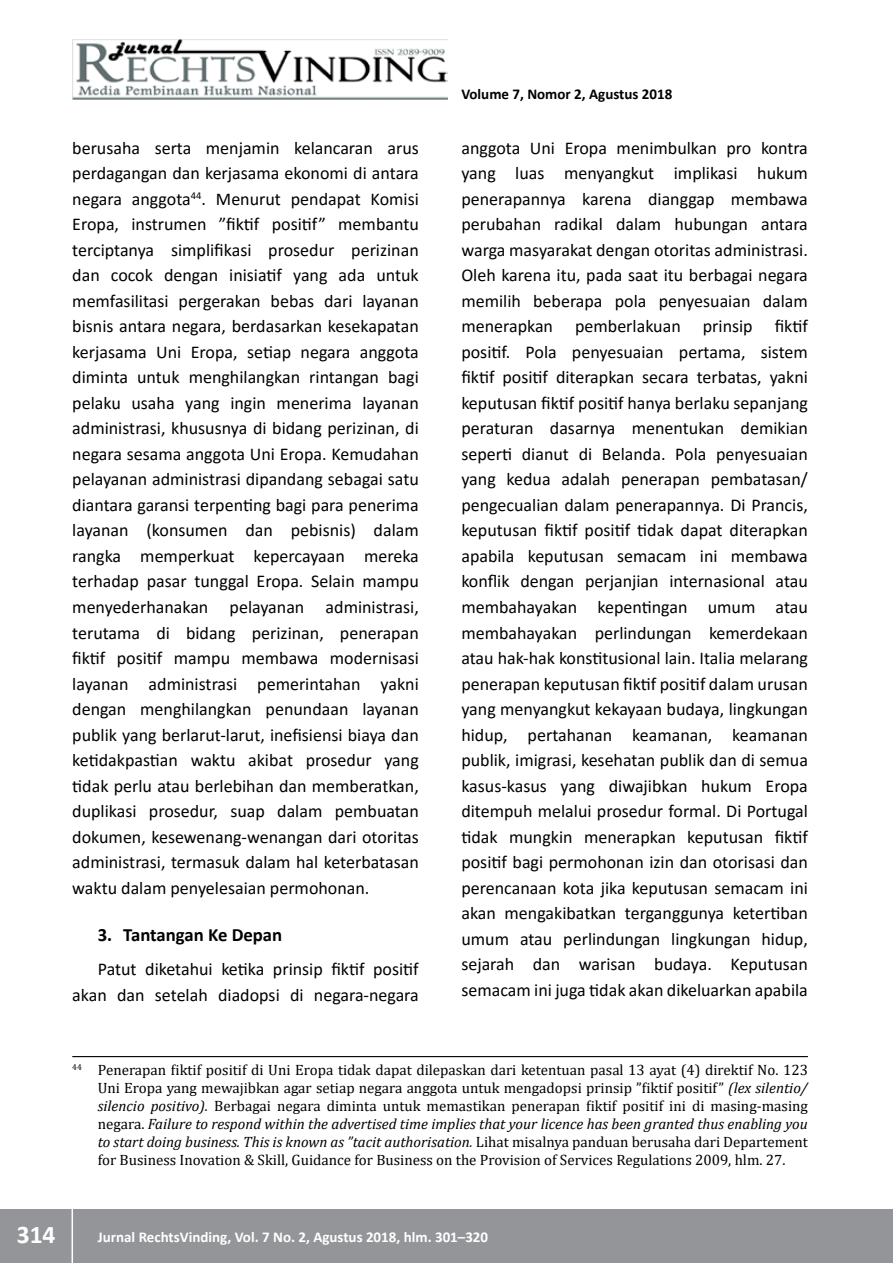
<style>
.page{position:relative;width:893px;height:1263px;background:#fff}
.page>*{position:absolute;margin:0;border:0;box-sizing:border-box;transform-origin:0 0}
.t1{font:700 25.5px "Calibri";color:#fff}
.t2{font:700 18.75px "Calibri";color:#000}
.t3{font:18px/25.5px "Calibri";color:#000;text-align:justify}
.t4{font:15px/18px "Cambria";color:#000;text-align:justify}
.t5{font:700 15px "Calibri";color:#fff}
.t6{font:700 15px "Calibri";color:#000}
.s1{font-style:italic}
</style>
<div class="page">
<div style="left:0;top:1209px;width:893px;height:54px;background:#939598"></div>
<hr style="left:72px;top:1206px;width:1px;height:57px;background:#fff">
<img style="left:72px;top:39px;width:375px;height:60px">
<hr style="left:72px;top:1056px;width:736px;height:1px;background:#000">
<p class="t3" style="left:72px;top:135px;width:348px">berusaha serta menjamin kelancaran arus perdagangan dan kerjasama ekonomi di antara negara anggota<sup>44</sup>. Menurut pendapat Komisi Eropa, instrumen ”fiktif positif” membantu terciptanya simplifikasi prosedur perizinan dan cocok dengan inisiatif yang ada untuk memfasilitasi pergerakan bebas dari layanan bisnis antara negara, berdasarkan kesekapatan kerjasama Uni Eropa, setiap negara anggota diminta untuk menghilangkan rintangan bagi pelaku usaha yang ingin menerima layanan administrasi, khususnya di bidang perizinan, di negara sesama anggota Uni Eropa. Kemudahan pelayanan administrasi dipandang sebagai satu diantara garansi terpenting bagi para penerima layanan (konsumen dan pebisnis) dalam rangka memperkuat kepercayaan mereka terhadap pasar tunggal Eropa. Selain mampu menyederhanakan pelayanan administrasi, terutama di bidang perizinan, penerapan fiktif positif mampu membawa modernisasi layanan administrasi pemerintahan yakni dengan menghilangkan penundaan layanan publik yang berlarut-larut, inefisiensi biaya dan ketidakpastian waktu akibat prosedur yang tidak perlu atau berlebihan dan memberatkan, duplikasi prosedur, suap dalam pembuatan dokumen, kesewenang-wenangan dari otoritas administrasi, termasuk dalam hal keterbatasan waktu dalam penyelesaian permohonan.</p>
<p class="t2" style="left:98px;top:922px;width:186px">3. Tantangan Ke Depan</p>
<p class="t3" style="left:72px;top:956px;width:348px;text-align:right">Patut diketahui ketika prinsip fiktif positif akan dan setelah diadopsi di negara-negara</p>
<p class="t6" style="left:461px;top:84px;width:212px">Volume 7, Nomor 2, Agustus 2018</p>
<p class="t3" style="left:461px;top:135px;width:348px">anggota Uni Eropa menimbulkan pro kontra yang luas menyangkut implikasi hukum penerapannya karena dianggap membawa perubahan radikal dalam hubungan antara warga masyarakat dengan otoritas administrasi.<br>Oleh karena itu, pada saat itu berbagai negara memilih beberapa pola penyesuaian dalam menerapkan pemberlakuan prinsip fiktif positif. Pola penyesuaian pertama, sistem fiktif positif diterapkan secara terbatas, yakni keputusan fiktif positif hanya berlaku sepanjang peraturan dasarnya menentukan demikian seperti dianut di Belanda. Pola penyesuaian yang kedua adalah penerapan pembatasan/ pengecualian dalam penerapannya. Di Prancis, keputusan fiktif positif tidak dapat diterapkan apabila keputusan semacam ini membawa konflik dengan perjanjian internasional atau membahayakan kepentingan umum atau membahayakan perlindungan kemerdekaan atau hak-hak konstitusional lain. Italia melarang penerapan keputusan fiktif positif dalam urusan yang menyangkut kekayaan budaya, lingkungan hidup, pertahanan keamanan, keamanan publik, imigrasi, kesehatan publik dan di semua kasus-kasus yang diwajibkan hukum Eropa ditempuh melalui prosedur formal. Di Portugal tidak mungkin menerapkan keputusan fiktif positif bagi permohonan izin dan otorisasi dan perencanaan kota jika keputusan semacam ini akan mengakibatkan terganggunya ketertiban umum atau perlindungan lingkungan hidup, sejarah dan warisan budaya. Keputusan semacam ini juga tidak akan dikeluarkan apabila</p>
<p class="t4" style="left:98px;top:1061px;width:712px;text-indent:-26px"><sup>44</sup> Penerapan fiktif positif di Uni Eropa tidak dapat dilepaskan dari ketentuan pasal 13 ayat (4) direktif No. 123<br>Uni Eropa yang mewajibkan agar setiap negara anggota untuk mengadopsi prinsip ”fiktif positif” <span class="s1">(lex silentio/ silencio positivo).</span> Berbagai negara diminta untuk memastikan penerapan fiktif positif ini di masing-masing negara. <span class="s1">Failure to respond within the advertised time implies that your licence has been granted thus enabling you to start doing business. This is known as ”tacit authorisation.</span> Lihat misalnya panduan berusaha dari Departement for Business Inovation &amp; Skill, Guidance for Business on the Provision of Services Regulations 2009, hlm. 27.</p>
<h1 class="t1" style="left:17px;top:1216px;width:40px">314</h1>
<p class="t5" style="left:98px;top:1227px;width:392px">Jurnal RechtsVinding, Vol. 7 No. 2, Agustus 2018, hlm. 301–320</p>
</div>
